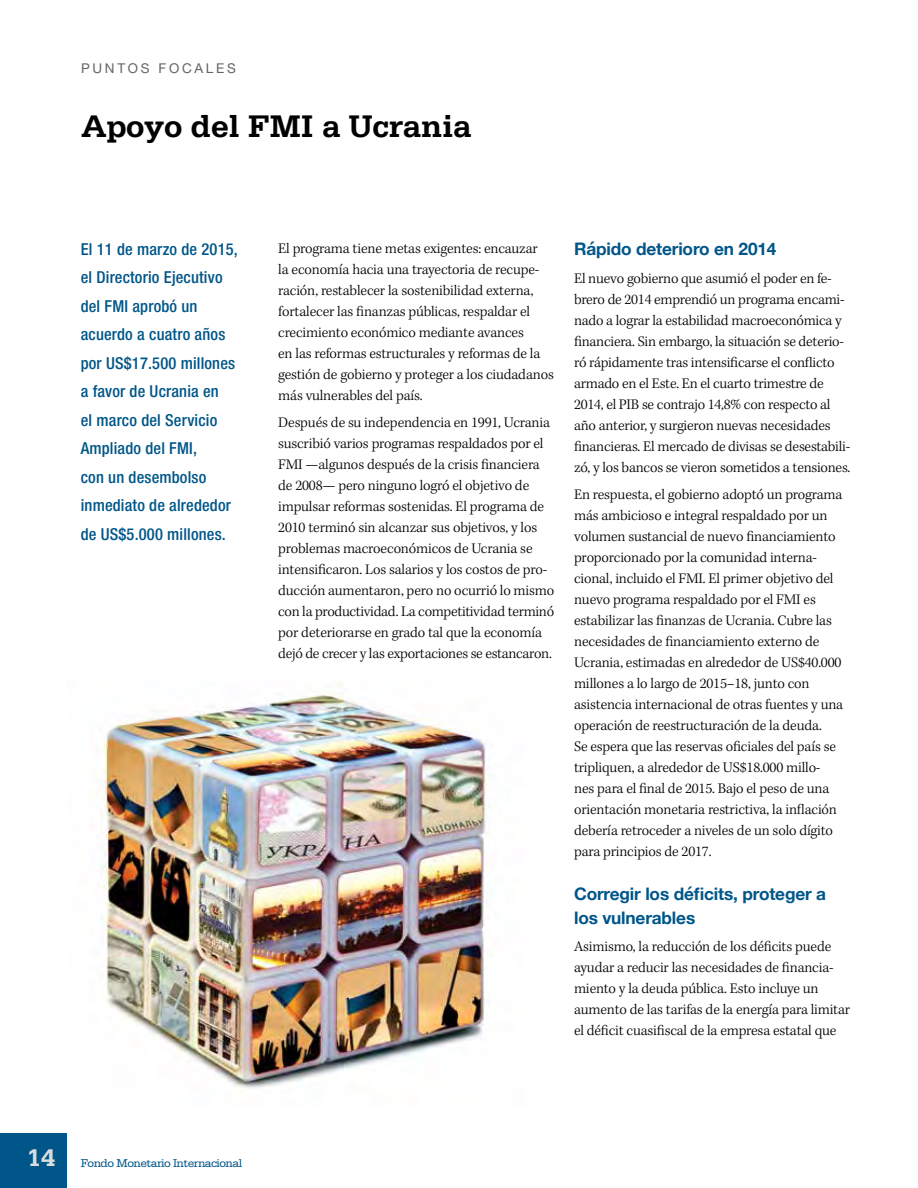
<style>
.page{position:relative;width:918px;height:1188px;background:#fff}
.page>*{position:absolute;margin:0;border:0;box-sizing:border-box;transform-origin:0 0}
.t1{font:700 33px "Serifa Std";letter-spacing:-.01em;color:#000}
.t2{font:700 17.25px/24px "Helvetica Neue";letter-spacing:-.01em;color:#005689}
.t3{font:500 condensed 16.5px/28.5px "Helvetica Neue LT Std";letter-spacing:.01em;color:#005689}
.t4{font:300 15px/21px "Kepler Std";letter-spacing:-.01em;color:#000}
.t5{font:13.5px "Helvetica Neue";letter-spacing:.2em;color:#636466}
.t6{font:12px "Serifa Std";letter-spacing:-.04em;color:#005689}
.s1{font-weight:700;font-size:25.5px;color:#dcddde}
</style>
<div class="page">
<div style="left:0;top:1133px;width:68px;height:55px;background:#005689"></div>
<img style="left:99px;top:681px;width:393px;height:408px">
<p class="t5" style="left:81px;top:60px;width:156px">PUNTOS FOCALES</p>
<h1 class="t1" style="left:81px;top:107px;width:392px">Apoyo del FMI a Ucrania</h1>
<p class="t3" style="left:81px;top:234px;width:159px">El 11 de marzo de 2015, el Directorio Ejecutivo del FMI aprobó un acuerdo a cuatro años por US$17.500 millones a favor de Ucrania en<br>el marco del Servicio<br>Ampliado del FMI,<br>con un desembolso inmediato de alrededor de US$5.000 millones.</p>
<p class="t4" style="left:278px;top:239px;width:277px">El programa tiene metas exigentes: encauzar<br>la economía hacia una trayectoria de recupe&shy;ración, restablecer la sostenibilidad externa, fortalecer las finanzas públicas, respaldar el crecimiento económico mediante avances<br>en las reformas estructurales y reformas de la gestión de gobierno y proteger a los ciudadanos más vulnerables del país.</p>
<p class="t4" style="left:278px;top:413px;width:278px">Después de su independencia en 1991, Ucrania suscribió varios programas respaldados por el FMI —algunos después de la crisis financiera de 2008— pero ninguno logró el objetivo de impulsar reformas sostenidas. El programa de 2010 terminó sin alcanzar sus objetivos, y los problemas macroeconómicos de Ucrania se intensificaron. Los salarios y los costos de pro&shy;ducción aumentaron, pero no ocurrió lo mismo con la productividad. La competitividad terminó por deteriorarse en grado tal que la economía dejó de crecer y las exportaciones se estancaron.</p>
<p class="t2" style="left:574px;top:238px;width:204px">Rápido deterioro en 2014</p>
<p class="t4" style="left:574px;top:269px;width:278px">El nuevo gobierno que asumió el poder en fe&shy;brero de 2014 emprendió un programa encami&shy;nado a lograr la estabilidad macroeconómica y financiera. Sin embargo, la situación se deterio&shy;ró rápidamente tras intensificarse el conflicto armado en el Este. En el cuarto trimestre de 2014, el PIB se contrajo 14,8% con respecto al año anterior, y surgieron nuevas necesidades financieras. El mercado de divisas se desestabili&shy;zó, y los bancos se vieron sometidos a tensiones.</p>
<p class="t4" style="left:574px;top:485px;width:271px">En respuesta, el gobierno adoptó un programa más ambicioso e integral respaldado por un volumen sustancial de nuevo financiamiento proporcionado por la comunidad interna&shy;cional, incluido el FMI. El primer objetivo del nuevo programa respaldado por el FMI es estabilizar las finanzas de Ucrania. Cubre las necesidades de financiamiento externo de Ucrania, estimadas en alrededor de US$40.000 millones a lo largo de 2015–18, junto con asistencia internacional de otras fuentes y una operación de reestructuración de la deuda.<br>Se espera que las reservas oficiales del país se tripliquen, a alrededor de US$18.000 millo&shy;nes para el final de 2015. Bajo el peso de una orientación monetaria restrictiva, la inflación debería retroceder a niveles de un solo dígito para principios de 2017.</p>
<p class="t2" style="left:574px;top:882px;width:254px">Corregir los déficits, proteger a los vulnerables</p>
<p class="t4" style="left:574px;top:937px;width:278px">Asimismo, la reducción de los déficits puede ayudar a reducir las necesidades de financia&shy;miento y la deuda pública. Esto incluye un aumento de las tarifas de la energía para limitar el déficit cuasifiscal de la empresa estatal que</p>
<p class="t6" style="left:27px;top:1156px;width:217px"><span class="s1">14</span> Fondo Monetario Internacional</p>
</div>
